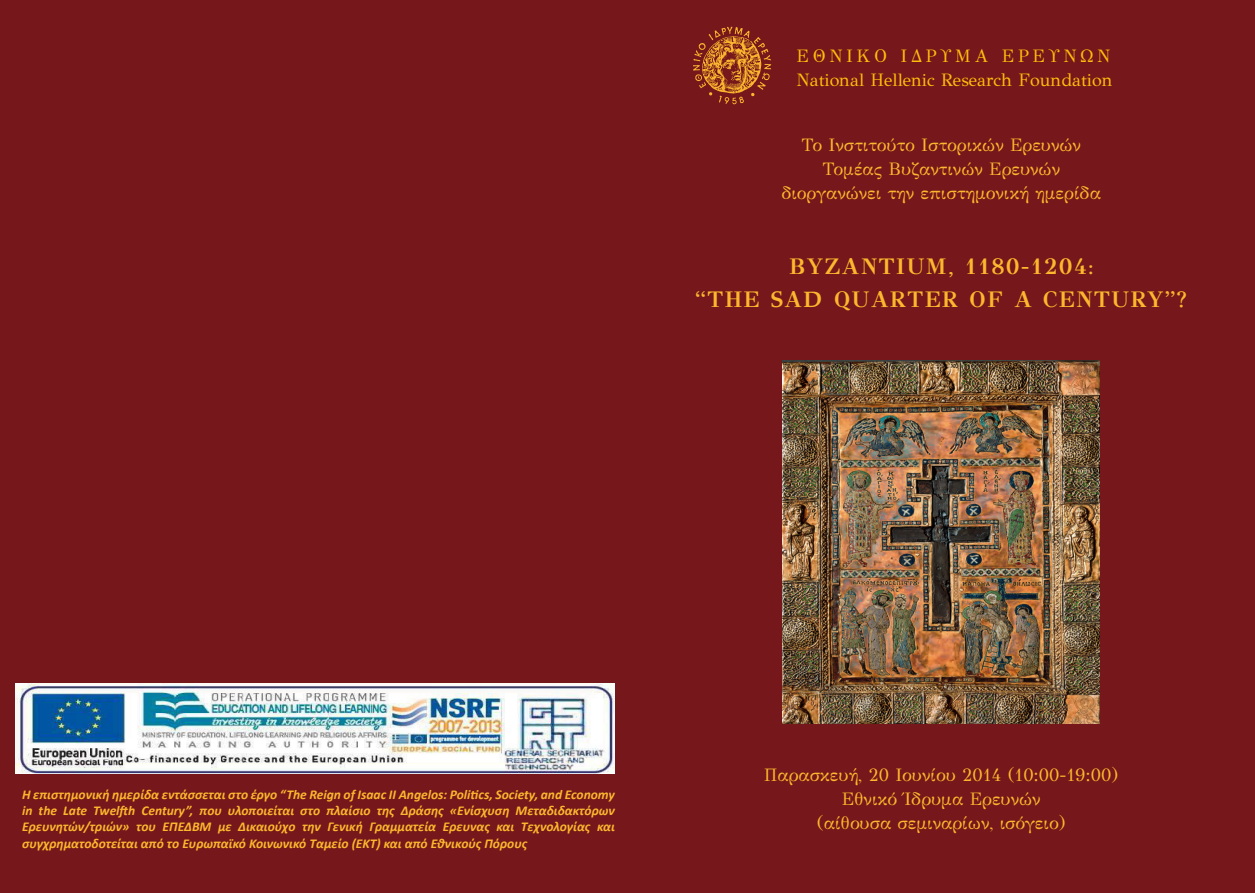
<style>
.page{position:relative;width:1255px;height:893px;background:#fff}
.page>*{position:absolute;margin:0;border:0;box-sizing:border-box;transform-origin:0 0}
.t1{font:700 22.5px "GFS Didot";letter-spacing:.05em;color:#fcb72e}
.t2{font:18px "GFS Didot";color:#fcb72e}
.t3{font:18px "GFS Didot";color:#ffbc0d}
.t4{font:18px "GFS Didot";letter-spacing:.2em;color:#ffbc0d}
.t5{font:italic 700 13.5px/16.2px "Calibri";color:#fcb72e;text-align:justify}
</style>
<div class="page">
<div style="left:0;top:0;width:627px;height:893px;background:#75171b"></div>
<div style="left:627px;top:0;width:627px;height:893px;background:#75171b"></div>
<img style="left:16px;top:684px;width:599px;height:90px">
<img style="left:783px;top:361px;width:316px;height:363px">
<img style="left:693px;top:26px;width:79px;height:79px">
<p class="t4" style="left:796px;top:41px;width:315px">ΕΘΝΙΚΟ ΙΔΡΥΜΑ ΕΡΕΥΝΩΝ</p>
<p class="t3" style="left:796px;top:65px;width:317px">National Hellenic Research Foundation</p>
<p class="t2" style="left:801px;top:130px;width:281px">Το Ινστιτούτο Ιστορικών Ερευνών</p>
<p class="t2" style="left:822px;top:154px;width:239px">Τομέας Βυζαντινών Ερευνών</p>
<p class="t2" style="left:781px;top:178px;width:321px">διοργανώνει την επιστημονική ημερίδα</p>
<p class="t1" style="left:788px;top:248px;width:306px">BYZANTIUM, 1180-1204:</p>
<p class="t1" style="left:695px;top:281px;width:492px">“THE SAD QUARTER OF A CENTURY”?</p>
<p class="t5" style="left:22px;top:786px;width:594px">Η επιστημονική ημερίδα εντάσσεται στο έργο “The Reign of Isaac II Angelos: Politics, Society, and Economy in the Late Twelfth Century”, που υλοποιείται στο πλαίσιο της Δράσης «Ενίσχυση Μεταδιδακτόρων Ερευνητών/τριών» του ΕΠΕΔΒΜ με Δικαιούχο την Γενική Γραμματεία Έρευνας και Τεχνολογίας και συγχρηματοδοτείται από το Ευρωπαϊκό Κοινωνικό Ταμείο (ΕΚΤ) και από Εθνικούς Πόρους</p>
<p class="t2" style="left:764px;top:760px;width:355px">Παρασκευή, 20 Ιουνίου 2014 (10:00-19:00)</p>
<p class="t2" style="left:841px;top:784px;width:200px">Εθνικό Ίδρυμα Ερευνών</p>
<p class="t2" style="left:817px;top:808px;width:250px">(αίθουσα σεμιναρίων, ισόγειο)</p>
</div>
